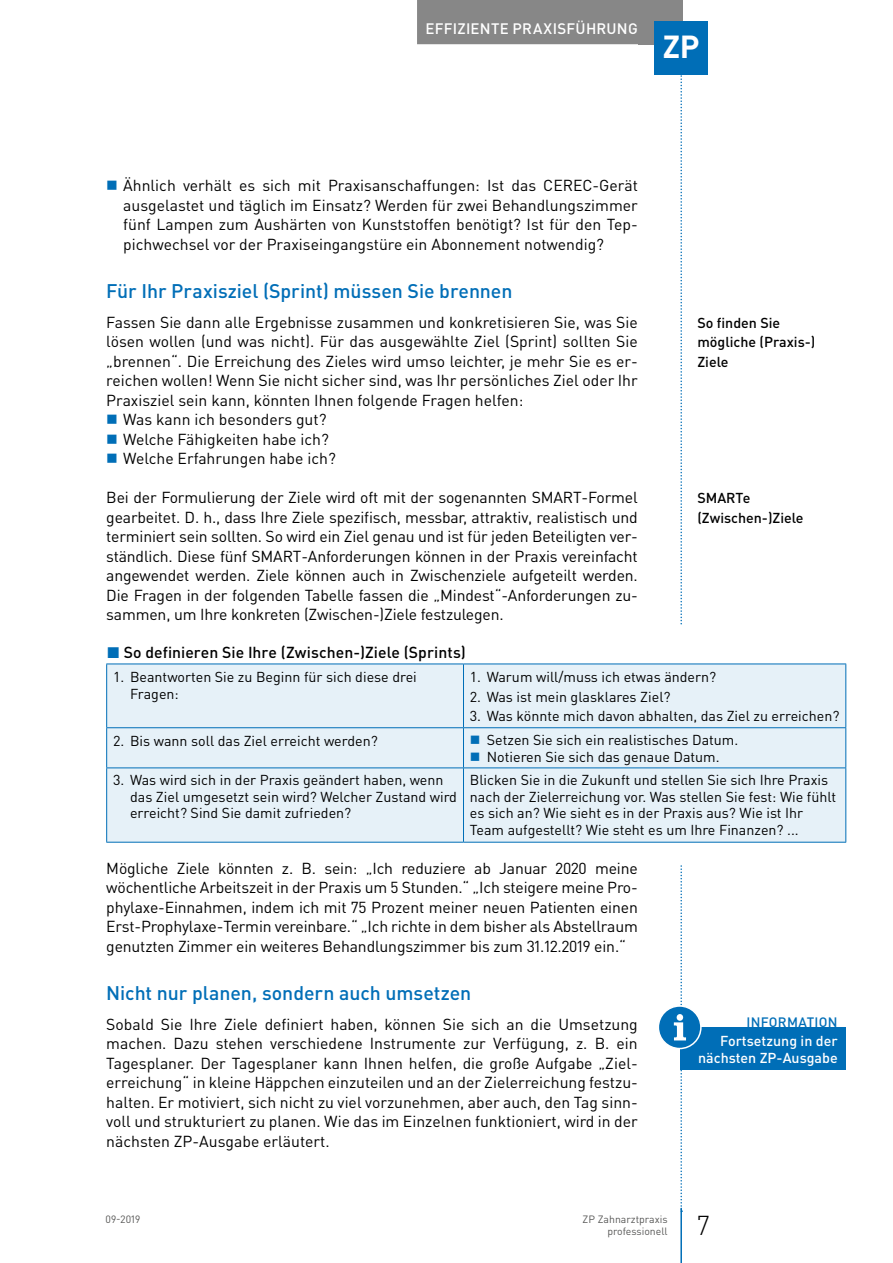
<style>
.page{position:relative;width:893px;height:1263px;background:#fff}
.page>*{position:absolute;margin:0;border:0;box-sizing:border-box;transform-origin:0 0}
.t1{font:700 31.5px "DIN Pro";color:#fff}
.t2{font:300 27px "DIN Pro";color:#000}
.t3{font:500 19.5px "DIN Pro";letter-spacing:-.005em;color:#006eb7}
.t4{font:15.75px/19.5px "DIN Pro";color:#000;text-align:justify}
.t5{font:500 15.75px "DIN Pro";letter-spacing:.005em;color:#000}
.t6{font:500 15px "DIN Pro";letter-spacing:.02em;color:#fff}
.t7{font:14.25px/16.5px "DIN Pro";color:#000}
.t8{font:500 14.25px/19.5px "DIN Pro";color:#000}
.t9{font:500 14.25px/17.2px "DIN Pro";color:#fff;text-align:right}
.t10{font:500 13.5px "DIN Pro";color:#006eb7}
.t11{font:10.5px/12.8px "DIN Pro";color:#575756;text-align:right}
.s1{color:#006eb7}
</style>
<div class="page">
<div style="left:638px;top:0;width:44px;height:44px;background:#878787"></div>
<hr style="left:680px;top:1208px;width:2px;height:55px;background:#006eb7">
<div style="left:417px;top:0;width:229px;height:44px;background:#878787"></div>
<div style="left:655px;top:21px;width:53px;height:53px;background:#006eb7"></div>
<div style="left:107px;top:664px;width:738px;height:178px;background:#e6f1f8"></div>
<hr style="left:106px;top:663px;width:357px;height:1px;background:#006eb7">
<hr style="left:106px;top:664px;width:1px;height:63px;background:#006eb7">
<hr style="left:463px;top:663px;width:383px;height:1px;background:#006eb7">
<hr style="left:463px;top:664px;width:1px;height:63px;background:#006eb7">
<hr style="left:845px;top:664px;width:1px;height:63px;background:#006eb7">
<hr style="left:106px;top:727px;width:357px;height:1px;background:#006eb7">
<hr style="left:106px;top:728px;width:1px;height:39px;background:#006eb7">
<hr style="left:463px;top:727px;width:383px;height:1px;background:#006eb7">
<hr style="left:463px;top:728px;width:1px;height:39px;background:#006eb7">
<hr style="left:845px;top:728px;width:1px;height:39px;background:#006eb7">
<hr style="left:106px;top:767px;width:357px;height:1px;background:#006eb7">
<hr style="left:106px;top:768px;width:1px;height:74px;background:#006eb7">
<hr style="left:106px;top:842px;width:357px;height:1px;background:#006eb7">
<hr style="left:463px;top:767px;width:383px;height:1px;background:#006eb7">
<hr style="left:463px;top:768px;width:1px;height:74px;background:#006eb7">
<hr style="left:845px;top:768px;width:1px;height:74px;background:#006eb7">
<hr style="left:463px;top:842px;width:383px;height:1px;background:#006eb7">
<div style="left:680px;top:1027px;width:166px;height:43px;background:#006eb7"></div>
<div style="left:658px;top:1006px;width:43px;height:42px;background:#006eb7;border-radius:50%"></div>
<div style="left:658px;top:1005px;width:44px;height:44px;border:2px solid #fff;border-radius:50%"></div>
<svg style="left:674px;top:0;width:12px;height:1212px"></svg>
<svg style="left:471px;top:736px;width:8px;height:8px"></svg>
<svg style="left:471px;top:752px;width:8px;height:8px"></svg>
<p class="t6" style="left:426px;top:18px;width:214px">Effiziente Praxisführung</p>
<h1 class="t1" style="left:663px;top:26px;width:38px">ZP</h1>
<p class="t4" style="left:123px;top:175px;width:516px">Ähnlich verhält es sich mit Praxisanschaffungen: Ist das CEREC-Gerät ausgelastet und täglich im Einsatz? Werden für zwei Behandlungszimmer fünf Lampen zum Aushärten von Kunststoffen benötigt? Ist für den Tep&shy;pichwechsel vor der Praxiseingangstüre ein Abonnement notwendig?</p>
<p class="t3" style="left:106px;top:278px;width:408px">Für I hr Praxisziel (Sprint) müssen Sie brennen</p>
<p class="t4" style="left:106px;top:312px;width:533px">Fassen Sie dann alle Ergebnisse zusammen und konkretisieren Sie, was Sie</p>
<p class="t4" style="left:106px;top:331px;width:533px">lösen wollen (und was nicht). Für das ausgewählte Ziel (Sprint) sollten Sie</p>
<p class="t4" style="left:106px;top:351px;width:533px">„brennen“. Die Erreichung des Zieles wird umso leichter, je mehr Sie es er-</p>
<p class="t4" style="left:106px;top:370px;width:533px">reichen wollen! Wenn Sie nicht sicher sind, was Ihr persönliches Ziel oder Ihr</p>
<p class="t4" style="left:106px;top:390px;width:419px">Praxisziel sein kann, könnten Ihnen folgende Fragen helfen:</p>
<p class="t4" style="left:123px;top:409px;width:205px">Was kann ich besonders gut?</p>
<p class="t4" style="left:123px;top:429px;width:207px">Welche Fähigkeiten habe ich?</p>
<p class="t4" style="left:123px;top:448px;width:214px">Welche Erfahrungen habe ich?</p>
<p class="t4" style="left:106px;top:487px;width:533px">Bei der Formulierung der Ziele wird oft mit der sogenannten SMART-Formel gearbeitet. D. h., dass Ihre Ziele spezifisch, messbar, attraktiv, realistisch und terminiert sein sollten. So wird ein Ziel genau und ist für jeden Beteiligten ver&shy;ständlich. Diese fünf SMART-Anforderungen können in der Praxis vereinfacht angewendet werden. Ziele können auch in Zwischenziele aufgeteilt werden.<br>Die Fragen in der folgenden Tabelle fassen die „Mindest“-Anforderungen zu&shy;sammen, um Ihre konkreten (Zwischen-)Ziele festzulegen.</p>
<p class="t5" style="left:107px;top:641px;width:361px"><span class="s1">◼</span> So definieren Sie I hre (Zwischen-)Ziele (Sprints)</p>
<p class="t7" style="left:130px;top:668px;width:288px;text-indent:-17px">1. Beantworten Sie zu Beginn für sich diese drei<br>Fragen:</p>
<p class="t7" style="left:470px;top:668px;width:248px">1. Warum will/muss ich etwas ändern?</p>
<p class="t8" style="left:697px;top:312px;width:120px">So finden Sie mögliche (Praxis-)<br>Ziele</p>
<p class="t8" style="left:697px;top:488px;width:108px">SMARTe (Zwischen-)Ziele</p>
<p class="t7" style="left:470px;top:688px;width:202px">2. Was ist mein glasklares Ziel?</p>
<p class="t7" style="left:470px;top:707px;width:371px">3. Was könnte mich davon abhalten, das Ziel zu erreichen?</p>
<p class="t7" style="left:113px;top:732px;width:266px">2. Bis wann soll das Ziel erreicht werden?</p>
<p class="t7" style="left:487px;top:731px;width:253px">Setzen Sie sich ein realistisches Datum.<br>Notieren Sie sich das genaue Datum.</p>
<p class="t7" style="left:130px;top:771px;width:328px;text-indent:-17px">3. Was wird sich in der Praxis geändert haben, wenn das Ziel umgesetzt sein wird? Welcher Zustand wird erreicht? Sind Sie damit zufrieden?</p>
<p class="t7" style="left:470px;top:771px;width:368px">Blicken Sie in die Zukunft und stellen Sie sich Ihre Praxis nach der Zielerreichung vor. Was stellen Sie fest: Wie fühlt es sich an? Wie sieht es in der Praxis aus? Wie ist Ihr Team aufgestellt? Wie steht es um Ihre Finanzen? ...</p>
<p class="t4" style="left:106px;top:858px;width:533px">Mögliche Ziele könnten z. B. sein: „Ich reduziere ab Januar 2020 meine wöchentliche Arbeitszeit in der Praxis um 5 Stunden.“ „Ich steigere meine Pro&shy;phylaxe-Einnahmen, indem ich mit 75 Prozent meiner neuen Patienten einen Erst-Prophylaxe-Termin vereinbare.“ „Ich richte in dem bisher als Abstellraum genutzten Zimmer ein weiteres Behandlungszimmer bis zum 31.12.2019 ein.“</p>
<p class="t3" style="left:106px;top:980px;width:366px">N icht nur planen, sondern auch umsetzen</p>
<p class="t4" style="left:106px;top:1014px;width:533px;text-align:left">Sobald Sie Ihre Ziele definiert haben, können Sie sich an die Umsetzung machen. Dazu stehen verschiedene Instrumente zur Verfügung, z. B. ein Tagesplaner. Der Tagesplaner kann Ihnen helfen, die große Aufgabe „Ziel&shy;erreichung“ in kleine Häppchen einzuteilen und an der Zielerreichung festzu&shy;halten. Er motiviert, sich nicht zu viel vorzunehmen, aber auch, den Tag sinn&shy;voll und strukturiert zu planen. Wie das im Einzelnen funktioniert, wird in der nächsten ZP-Ausgabe erläutert.</p>
<p class="t10" style="left:746px;top:1013px;width:90px">INFORMATION</p>
<p class="t9" style="left:698px;top:1032px;width:141px">Fortsetzung in der nächsten ZP-Ausgabe</p>
<p class="t11" style="left:106px;top:1212px;width:36px">09-2019</p>
<p class="t11" style="left:582px;top:1212px;width:87px">ZP Zahnarztpraxis professionell</p>
<h2 class="t2" style="left:697px;top:1207px;width:14px">7</h2>
</div>
